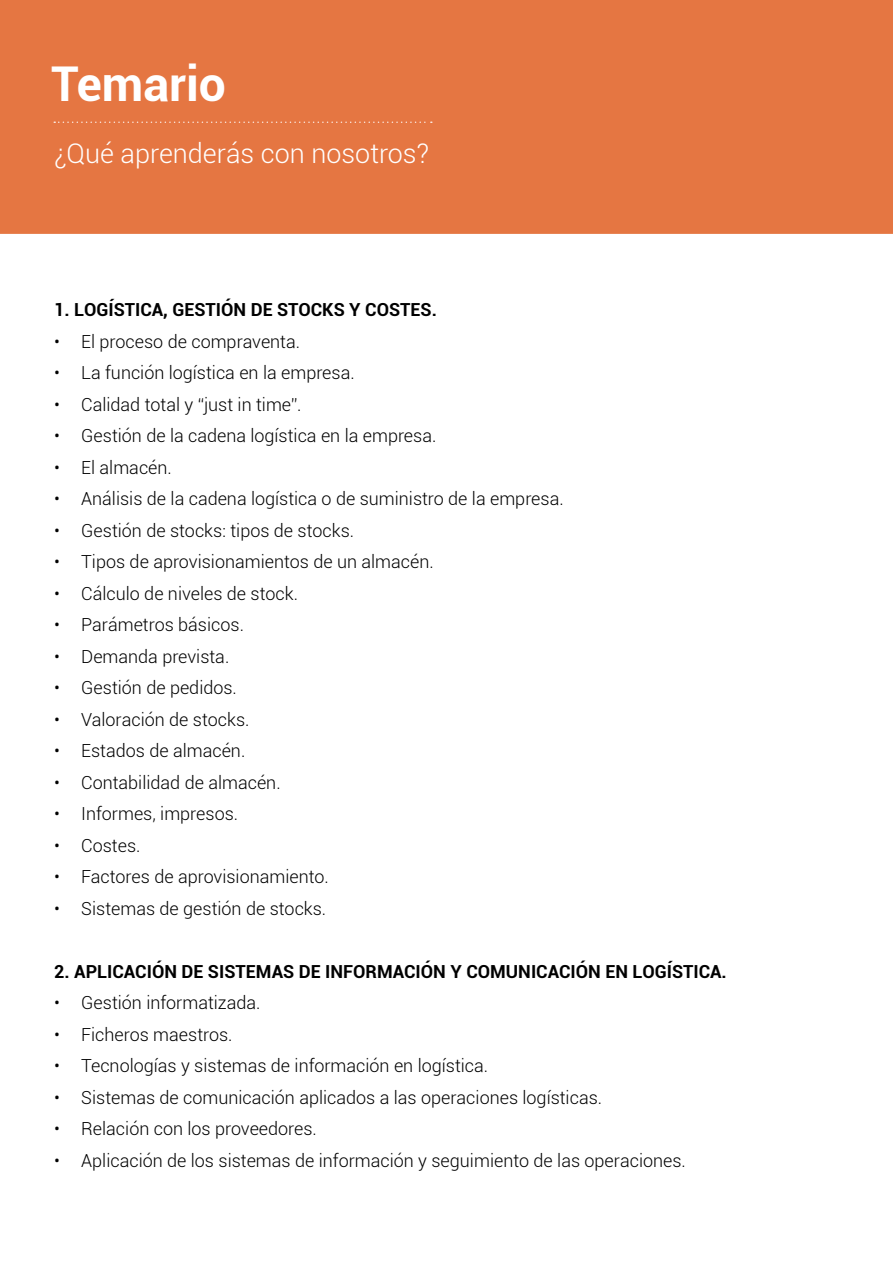
<style>
.page{position:relative;width:893px;height:1263px;background:#fff}
.page>*{position:absolute;margin:0;border:0;box-sizing:border-box;transform-origin:0 0}
.t1{font:700 48px "Roboto";color:#fff}
.t2{font:300 27px "Roboto";color:#fff}
.t3{font:300 18px "Roboto";color:#000}
.t4{font:700 18px "Roboto";color:#000}
</style>
<div class="page">
<div style="left:0;top:0;width:893px;height:234px;background:#e57642"></div>
<svg style="left:54px;top:121px;width:378px;height:2px"></svg>
<h1 class="t1" style="left:51px;top:50px;width:176px">Temario</h1>
<h2 class="t2" style="left:54px;top:135px;width:376px">¿Qué aprenderás con nosotros?</h2>
<p class="t4" style="left:54px;top:297px;width:384px">1. LOGÍSTICA, GESTIÓN DE STOCKS Y COSTES.</p>
<p class="t3" style="left:54px;top:329px;width:247px">• El proceso de compraventa.</p>
<p class="t3" style="left:54px;top:360px;width:302px">• La función logística en la empresa.</p>
<p class="t3" style="left:54px;top:392px;width:249px">• Calidad total y “just in time”.</p>
<p class="t3" style="left:54px;top:423px;width:384px">• Gestión de la cadena logística en la empresa.</p>
<p class="t3" style="left:54px;top:455px;width:119px">• El almacén.</p>
<p class="t3" style="left:54px;top:486px;width:511px">• Análisis de la cadena logística o de suministro de la empresa.</p>
<p class="t3" style="left:54px;top:518px;width:301px">• Gestión de stocks: tipos de stocks.</p>
<p class="t3" style="left:54px;top:549px;width:381px">• Tipos de aprovisionamientos de un almacén.</p>
<p class="t3" style="left:54px;top:581px;width:245px">• Cálculo de niveles de stock.</p>
<p class="t3" style="left:54px;top:612px;width:191px">• Parámetros básicos.</p>
<p class="t3" style="left:54px;top:644px;width:177px">• Demanda prevista.</p>
<p class="t3" style="left:54px;top:675px;width:184px">• Gestión de pedidos.</p>
<p class="t3" style="left:54px;top:707px;width:197px">• Valoración de stocks.</p>
<p class="t3" style="left:54px;top:738px;width:193px">• Estados de almacén.</p>
<p class="t3" style="left:54px;top:770px;width:228px">• Contabilidad de almacén.</p>
<p class="t3" style="left:54px;top:801px;width:185px">• Informes, impresos.</p>
<p class="t3" style="left:54px;top:833px;width:88px">• Costes.</p>
<p class="t3" style="left:54px;top:864px;width:276px">• Factores de aprovisionamiento.</p>
<p class="t3" style="left:54px;top:896px;width:274px">• Sistemas de gestión de stocks.</p>
<p class="t4" style="left:54px;top:959px;width:674px">2. APLICACIÓN DE SISTEMAS DE INFORMACIÓN Y COMUNICACIÓN EN LOGÍSTICA.</p>
<p class="t3" style="left:54px;top:990px;width:208px">• Gestión informatizada.</p>
<p class="t3" style="left:54px;top:1022px;width:180px">• Ficheros maestros.</p>
<p class="t3" style="left:54px;top:1053px;width:435px">• Tecnologías y sistemas de información en logística.</p>
<p class="t3" style="left:54px;top:1085px;width:549px">• Sistemas de comunicación aplicados a las operaciones logísticas.</p>
<p class="t3" style="left:54px;top:1116px;width:264px">• Relación con los proveedores.</p>
<p class="t3" style="left:54px;top:1148px;width:633px">• Aplicación de los sistemas de información y seguimiento de las operaciones.</p>
</div>
